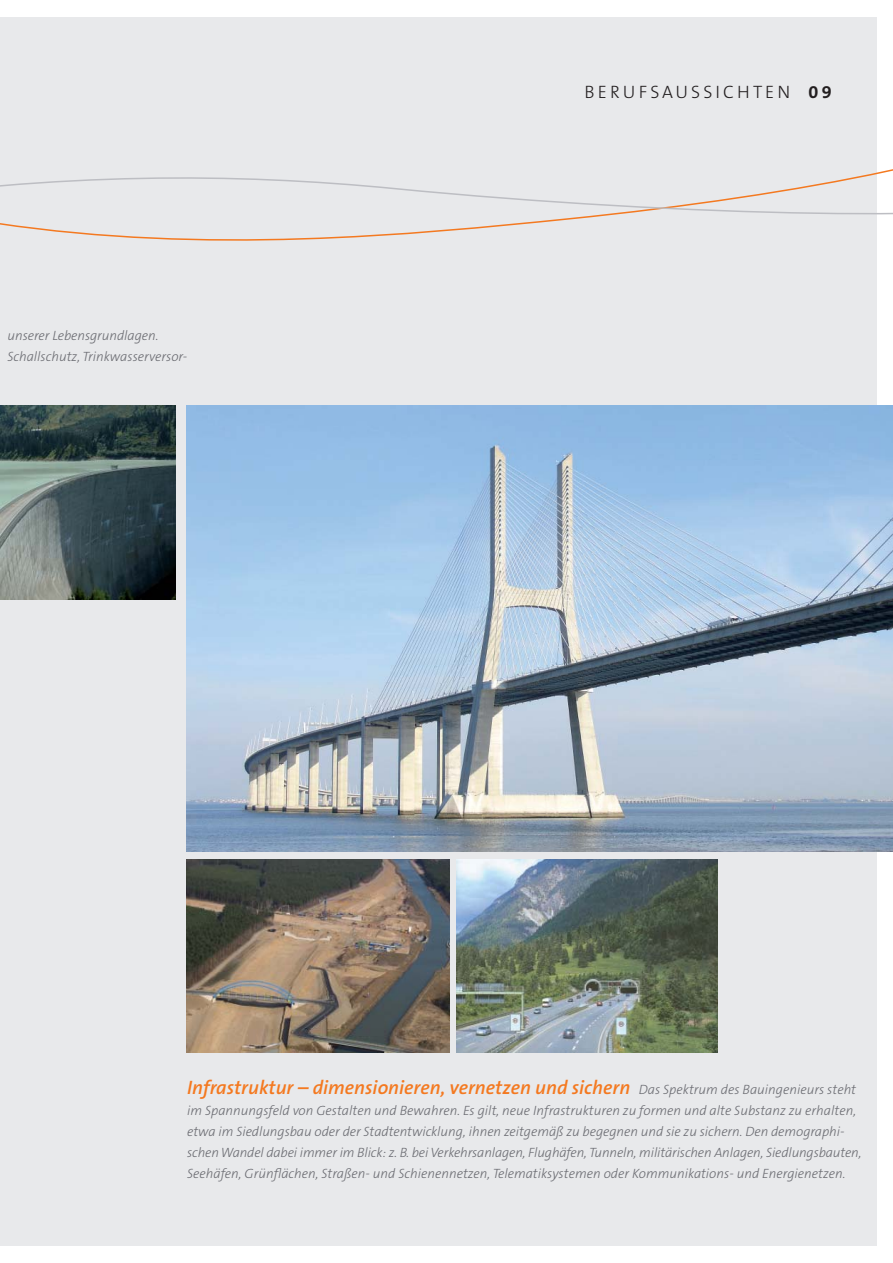
<style>
.page{position:relative;width:893px;height:1263px;background:#fff}
.page>*{position:absolute;margin:0;border:0;box-sizing:border-box;transform-origin:0 0}
.t1{font:italic 600 19.5px "The Sans B6";color:#f47920}
.t2{font:300 18px "The Sans B3";letter-spacing:.17em;color:#231f20}
.t3{font:italic 300 13.5px/21px "The Sans B3";letter-spacing:-.005em;color:#6b6c72}
.s1{font-family:"The Sans B7";font-weight:700}
.s2{font-family:"The Sans B3";font-weight:300;font-size:13.5px;color:#6b6c72}
</style>
<div class="page">
<div style="left:0;top:17px;width:876px;height:1229px;background:#e8e9eb"></div>
<img style="left:186px;top:405px;width:707px;height:446px">
<svg style="left:0;top:150px;width:893px;height:107px"></svg>
<img style="left:186px;top:860px;width:264px;height:192px">
<img style="left:0;top:405px;width:175px;height:194px">
<img style="left:456px;top:860px;width:262px;height:192px">
<p class="t3" style="left:7px;top:326px;width:181px">unserer Lebensgrundlagen.<br>Schallschutz, Trinkwasserversor-</p>
<h2 class="t2" style="left:584px;top:84px;width:249px">BERUFSAUSSICHTEN <span class="s1">09</span></h2>
<h1 class="t1" style="left:187px;top:1079px;width:670px">Infrastruktur – dimensionieren, vernetzen und sichern <span class="s2">Das Spektrum des Bauingenieurs steht</span></h1>
<p class="t3" style="left:187px;top:1101px;width:676px">im Spannungsfeld von Gestalten und Bewahren. Es gilt, neue Infrastrukturen zu formen und alte Substanz zu erhalten, etwa im Siedlungsbau oder der Stadtentwicklung, ihnen zeitgemäß zu begegnen und sie zu sichern. Den demographi&shy;schen Wandel dabei immer im Blick: z. B. bei Verkehrsanlagen, Flughäfen, Tunneln, militärischen Anlagen, Siedlungsbauten, Seehäfen, Grünflächen, Straßen- und Schienennetzen, Telematiksystemen oder Kommunikations- und Energienetzen.</p>
</div>
